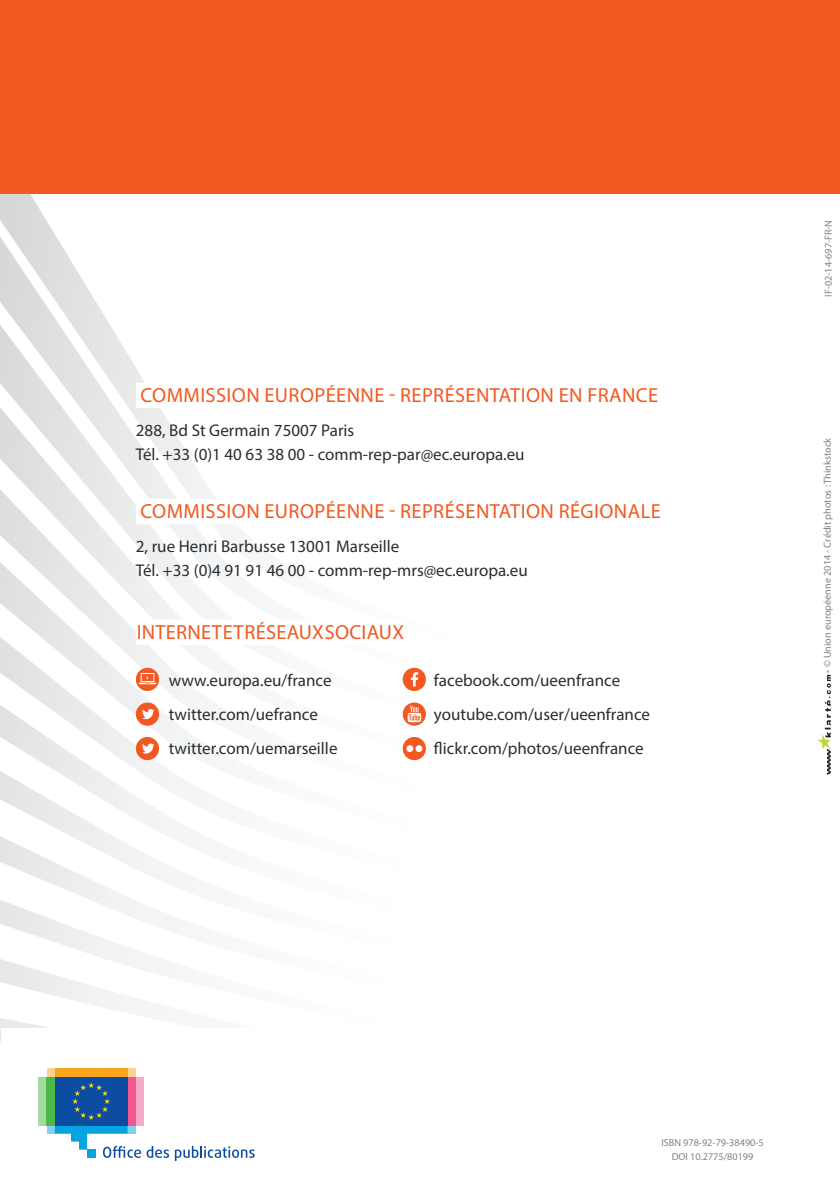
<style>
.page{position:relative;width:840px;height:1191px;background:#fff}
.page>*{position:absolute;margin:0;border:0;box-sizing:border-box;transform-origin:0 0}
.t1{font:20.4px "Myriad Pro";letter-spacing:.02em;color:#f15921}
.t2{font:17px "Myriad Pro";color:#2a2e31}
.t3{font:10.2px "Myriad Pro";color:#808285}
.s1{color:#2a2e31}
</style>
<div class="page">
<svg style="left:0;top:193px;width:449px;height:22px"></svg>
<svg style="left:0;top:215px;width:86px;height:71px"></svg>
<svg style="left:0;top:286px;width:129px;height:70px"></svg>
<svg style="left:0;top:356px;width:426px;height:400px"></svg>
<svg style="left:0;top:430px;width:420px;height:331px"></svg>
<svg style="left:0;top:498px;width:414px;height:263px"></svg>
<svg style="left:0;top:570px;width:406px;height:191px"></svg>
<svg style="left:0;top:640px;width:399px;height:121px"></svg>
<svg style="left:0;top:709px;width:392px;height:71px"></svg>
<svg style="left:0;top:780px;width:205px;height:71px"></svg>
<svg style="left:0;top:851px;width:189px;height:71px"></svg>
<svg style="left:0;top:922px;width:180px;height:73px"></svg>
<div style="left:136px;top:619px;width:268px;height:26px;background:#fff"></div>
<div style="left:136px;top:499px;width:529px;height:25px;background:#fff"></div>
<div style="left:136px;top:383px;width:526px;height:25px;background:#fff"></div>
<svg style="left:817px;top:674px;width:13px;height:101px"></svg>
<div style="left:136px;top:737px;width:23px;height:23px;background:#f15921;border-radius:50%"></div>
<svg style="left:142px;top:743px;width:12px;height:10px"></svg>
<div style="left:402px;top:668px;width:23px;height:23px;background:#f15921;border-radius:50%"></div>
<svg style="left:410px;top:672px;width:8px;height:14px"></svg>
<svg style="left:402px;top:702px;width:23px;height:23px"></svg>
<div style="left:402px;top:737px;width:23px;height:23px;background:#f15921;border-radius:50%"></div>
<div style="left:136px;top:702px;width:23px;height:23px;background:#f15921;border-radius:50%"></div>
<svg style="left:142px;top:709px;width:12px;height:10px"></svg>
<svg style="left:136px;top:668px;width:23px;height:23px"></svg>
<svg style="left:407px;top:706px;width:14px;height:16px"></svg>
<div style="left:406px;top:745px;width:7px;height:7px;background:#fff;border-radius:50%"></div>
<div style="left:415px;top:745px;width:7px;height:7px;background:#fff;border-radius:50%"></div>
<svg style="left:139px;top:673px;width:17px;height:11px"></svg>
<div style="left:0;top:0;width:839px;height:193px;background:#f15921"></div>
<svg style="left:175px;top:1146px;width:79px;height:15px"></svg>
<svg style="left:47px;top:1125px;width:8px;height:8px"></svg>
<div style="left:127px;top:1077px;width:8px;height:48px;background:#f05893"></div>
<div style="left:135px;top:1077px;width:9px;height:48px;background:#f7abc9"></div>
<div style="left:47px;top:1077px;width:8px;height:48px;background:#4cb848"></div>
<div style="left:39px;top:1077px;width:8px;height:48px;background:#a5dba3"></div>
<svg style="left:55px;top:1125px;width:114px;height:32px"></svg>
<div style="left:87px;top:1149px;width:8px;height:8px;background:#05a4e0"></div>
<div style="left:55px;top:1077px;width:72px;height:48px;background:#0d4da1"></div>
<svg style="left:0;top:995px;width:164px;height:124px"></svg>
<p class="t3" style="left:821px;top:297px;width:78px;rotate:-90deg">IF-02-14-697-FR-N</p>
<p class="t1" style="left:140px;top:383px;width:519px">COMMISSION EUROPÉENNE - REPRÉSENTATION EN FRANCE</p>
<p class="t2" style="left:136px;top:420px;width:220px">288, Bd St Germain 75007 Paris</p>
<p class="t2" style="left:136px;top:444px;width:390px">Tél. +33 (0)1 40 63 38 00 - comm-rep-par@ec.europa.eu</p>
<p class="t3" style="left:820px;top:672px;width:236px;rotate:-90deg"><span class="s1">-</span> © Union européenne 2014 - Crédit photos : Thinkstock</p>
<p class="t2" style="left:169px;top:669px;width:164px">www.europa.eu/france</p>
<p class="t2" style="left:169px;top:703px;width:150px">twitter.com/uefrance</p>
<p class="t2" style="left:169px;top:737px;width:170px">twitter.com/uemarseille</p>
<p class="t1" style="left:140px;top:499px;width:521px">COMMISSION EUROPÉENNE - REPRÉSENTATION RÉGIONALE</p>
<p class="t2" style="left:136px;top:536px;width:265px">2, rue Henri Barbusse 13001 Marseille</p>
<p class="t2" style="left:136px;top:560px;width:393px">Tél. +33 (0)4 91 91 46 00 - comm-rep-mrs@ec.europa.eu</p>
<p class="t1" style="left:137px;top:619px;width:268px">INTERNET ET RÉSEAUX SOCIAUX</p>
<p class="t2" style="left:433px;top:669px;width:188px">facebook.com/ueenfrance</p>
<p class="t2" style="left:433px;top:703px;width:217px">youtube.com/user/ueenfrance</p>
<p class="t2" style="left:433px;top:737px;width:211px">flickr.com/photos/ueenfrance</p>
<p class="t3" style="left:661px;top:1136px;width:104px">ISBN 978-92-79-38490-5</p>
<p class="t3" style="left:671px;top:1149px;width:83px">DOI 10.2775/80199</p>
</div>
